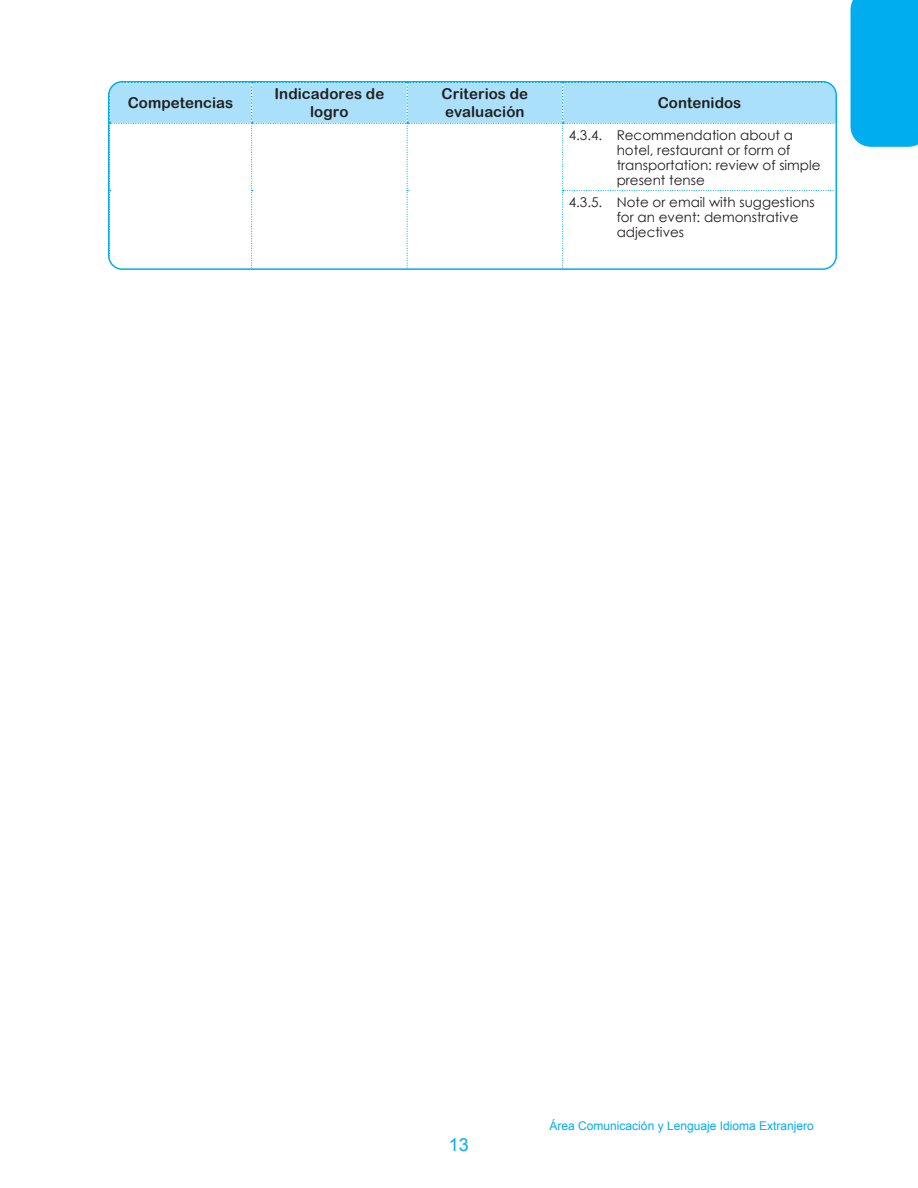
<style>
.page{position:relative;width:918px;height:1188px;background:#fff}
.page>*{position:absolute;margin:0;border:0;box-sizing:border-box;transform-origin:0 0}
.t1{font:18px "Arial";color:#00aeef}
.t2{font:15px/18px "Arial Rounded MT Bold";letter-spacing:.005em;color:#231f20;text-align:center}
.t3{font:13.5px/15px "Century Gothic";color:#231f20}
.t4{font:12px "Arial";color:#00aeef}
</style>
<div class="page">
<div style="left:851px;top:0;width:67px;height:147px;background:#00aeef"></div>
<svg style="left:110px;top:83px;width:727px;height:187px"></svg>
<div style="left:108px;top:81px;width:729px;height:189px;border:2px solid #00aeef;border-radius:14px"></div>
<p class="t2" style="left:128px;top:94px;width:107px">Competencias</p>
<p class="t2" style="left:275px;top:85px;width:111px">Indicadores de logro</p>
<p class="t2" style="left:442px;top:85px;width:88px;text-align:left">Criterios de evaluación</p>
<p class="t2" style="left:658px;top:94px;width:85px">Contenidos</p>
<p class="t3" style="left:617px;top:127px;width:205px;text-indent:-48px">4.3.4. Recommendation about a hotel, restaurant or form of transportation: review of simple present tense</p>
<p class="t3" style="left:617px;top:194px;width:200px;text-indent:-48px">4.3.5. Note or email with suggestions for an event: demonstrative adjectives</p>
<h1 class="t1" style="left:449px;top:1133px;width:22px">13</h1>
<p class="t4" style="left:550px;top:1118px;width:266px">Área Comunicación y Lenguaje Idioma Extranjero</p>
</div>
